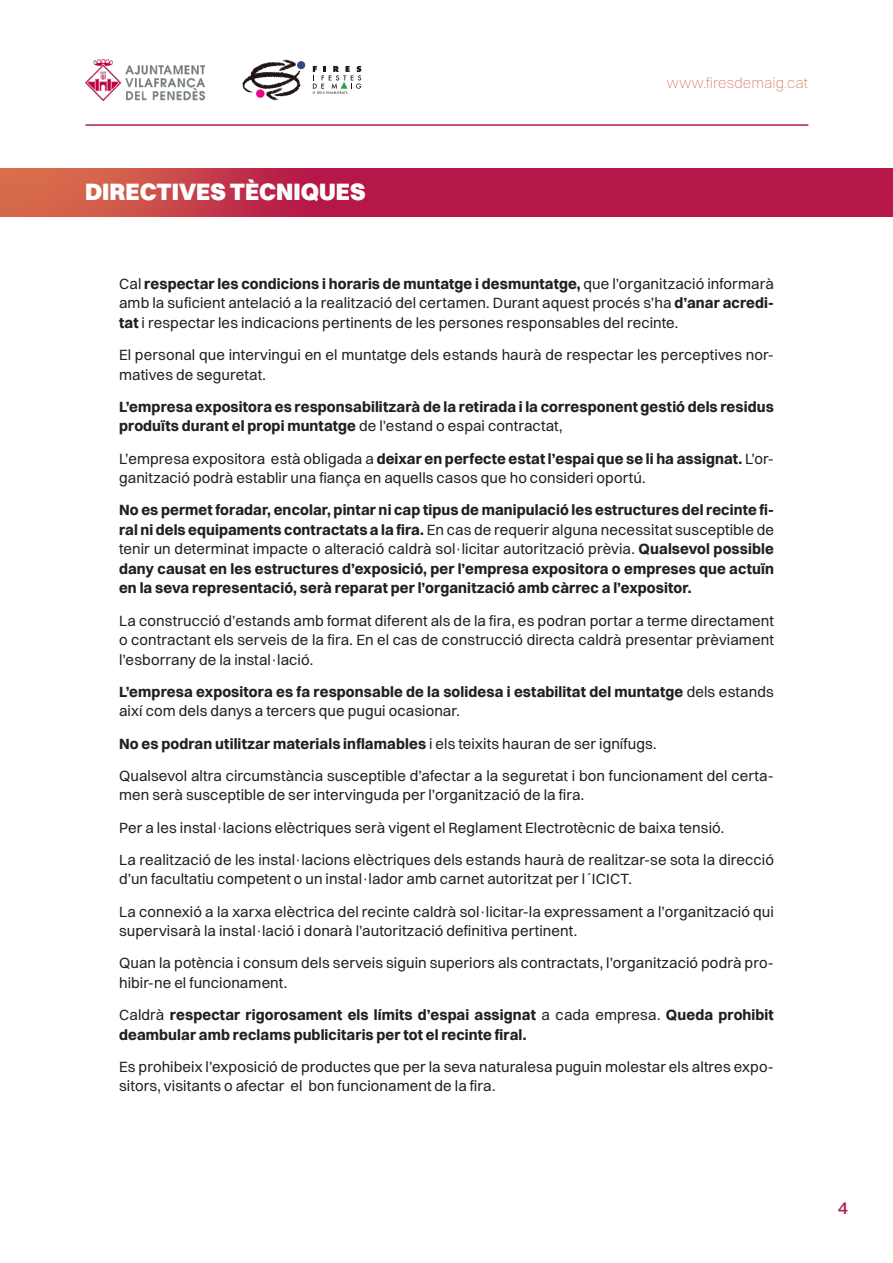
<style>
.page{position:relative;width:893px;height:1263px;background:#fff}
.page>*{position:absolute;margin:0;border:0;box-sizing:border-box;transform-origin:0 0}
.t1{font:900 24px "Switzer";color:#fff}
.t2{font:500 18px "Switzer";color:#b11d51}
.t3{font:15px/19.5px "Switzer";letter-spacing:.005em;color:#231f20}
.t4{font:700 15px/19.5px "Switzer";letter-spacing:.01em;color:#231f20}
.Estilo_de_párrafo_1{font:200 15px "Switzer";letter-spacing:.005em;color:#d66d52}
.s1{font-weight:700}
.s2{font-weight:400}
</style>
<div class="page">
<img style="left:0;top:168px;width:893px;height:49px">
<hr style="left:85px;top:124px;width:723px;height:2px;background:#b11d51">
<img style="left:85px;top:60px;width:119px;height:41px">
<div style="left:297px;top:61px;width:8px;height:8px;background:#39497b;border-radius:50%"></div>
<svg style="left:242px;top:59px;width:59px;height:42px"></svg>
<svg style="left:313px;top:66px;width:48px;height:28px"></svg>
<p class="t1" style="left:85px;top:177px;width:282px">DIRECTIVES TÈCNIQUES</p>
<p class="Estilo_de_párrafo_1" style="left:667px;top:74px;width:143px">www.firesdemaig.cat</p>
<p class="t3" style="left:119px;top:274px;width:656px;text-align:justify">Cal <span class="s1">respectar les condicions i horaris de muntatge i desmuntatge,</span> que l’organització informarà amb la suficient antelació a la realització del certamen. Durant aquest procés s’ha <span class="s1">d’anar acredi&shy;tat</span> i respectar les indicacions pertinents de les persones responsables del recinte.</p>
<p class="t3" style="left:119px;top:345px;width:656px">El personal que intervingui en el muntatge dels estands haurà de respectar les perceptives nor&shy;matives de seguretat.</p>
<p class="t4" style="left:119px;top:397px;width:656px">L’empresa expositora es responsabilitzarà de la retirada i la corresponent gestió dels residus produïts durant el propi muntatge <span class="s2">de l’estand o espai contractat,</span></p>
<p class="t3" style="left:119px;top:448px;width:656px">L’empresa expositora està obligada a <span class="s1">deixar en perfecte estat l’espai que se li ha assignat.</span> L’or&shy;ganització podrà establir una fiança en aquells casos que ho consideri oportú.</p>
<p class="t4" style="left:119px;top:500px;width:656px;text-align:justify">No es permet foradar, encolar, pintar ni cap tipus de manipulació les estructures del recinte fi&shy;ral ni dels equipaments contractats a la fira. <span class="s2">En cas de requerir alguna necessitat susceptible de tenir un determinat impacte o alteració caldrà sol·licitar autorització prèvia.</span> Qualsevol possible dany causat en les estructures d’exposició, per l’empresa expositora o empreses que actuïn en la seva representació, serà reparat per l’organització amb càrrec a l’expositor.</p>
<p class="t3" style="left:119px;top:610px;width:656px;text-align:justify">La construcció d’estands amb format diferent als de la fira, es podran portar a terme directament o contractant els serveis de la fira. En el cas de construcció directa caldrà presentar prèviament l’esborrany de la instal·lació.</p>
<p class="t4" style="left:119px;top:682px;width:656px">L’empresa expositora es fa responsable de la solidesa i estabilitat del muntatge <span class="s2">dels estands així com dels danys a tercers que pugui ocasionar.</span></p>
<p class="t4" style="left:119px;top:733px;width:539px">No es podran utilitzar materials inflamables <span class="s2">i els teixits hauran de ser ignífugs.</span></p>
<p class="t3" style="left:119px;top:766px;width:656px">Qualsevol altra circumstància susceptible d’afectar a la seguretat i bon funcionament del certa&shy;men serà susceptible de ser intervinguda per l’organització de la fira.</p>
<p class="t3" style="left:119px;top:817px;width:607px">Per a les instal·lacions elèctriques serà vigent el Reglament Electrotècnic de baixa tensió.</p>
<p class="t3" style="left:119px;top:850px;width:656px">La realització de les instal·lacions elèctriques dels estands haurà de realitzar-se sota la direcció d’un facultatiu competent o un instal·lador amb carnet autoritzat per l´ICICT.</p>
<p class="t3" style="left:119px;top:901px;width:656px">La connexió a la xarxa elèctrica del recinte caldrà sol·licitar-la expressament a l’organització qui supervisarà la instal·lació i donarà l’autorització definitiva pertinent.</p>
<p class="t3" style="left:119px;top:953px;width:656px">Quan la potència i consum dels serveis siguin superiors als contractats, l’organització podrà pro&shy;hibir-ne el funcionament.</p>
<p class="t4" style="left:119px;top:1005px;width:656px"><span class="s2">Caldrà</span> respectar rigorosament els límits d’espai assignat <span class="s2">a cada empresa.</span> Queda prohibit deambular amb reclams publicitaris per tot el recinte firal.</p>
<p class="t3" style="left:119px;top:1057px;width:656px">Es prohibeix l’exposició de productes que per la seva naturalesa puguin molestar els altres expo&shy;sitors, visitants o afectar el bon funcionament de la fira.</p>
<p class="t2" style="left:838px;top:1197px;width:12px">4</p>
</div>
